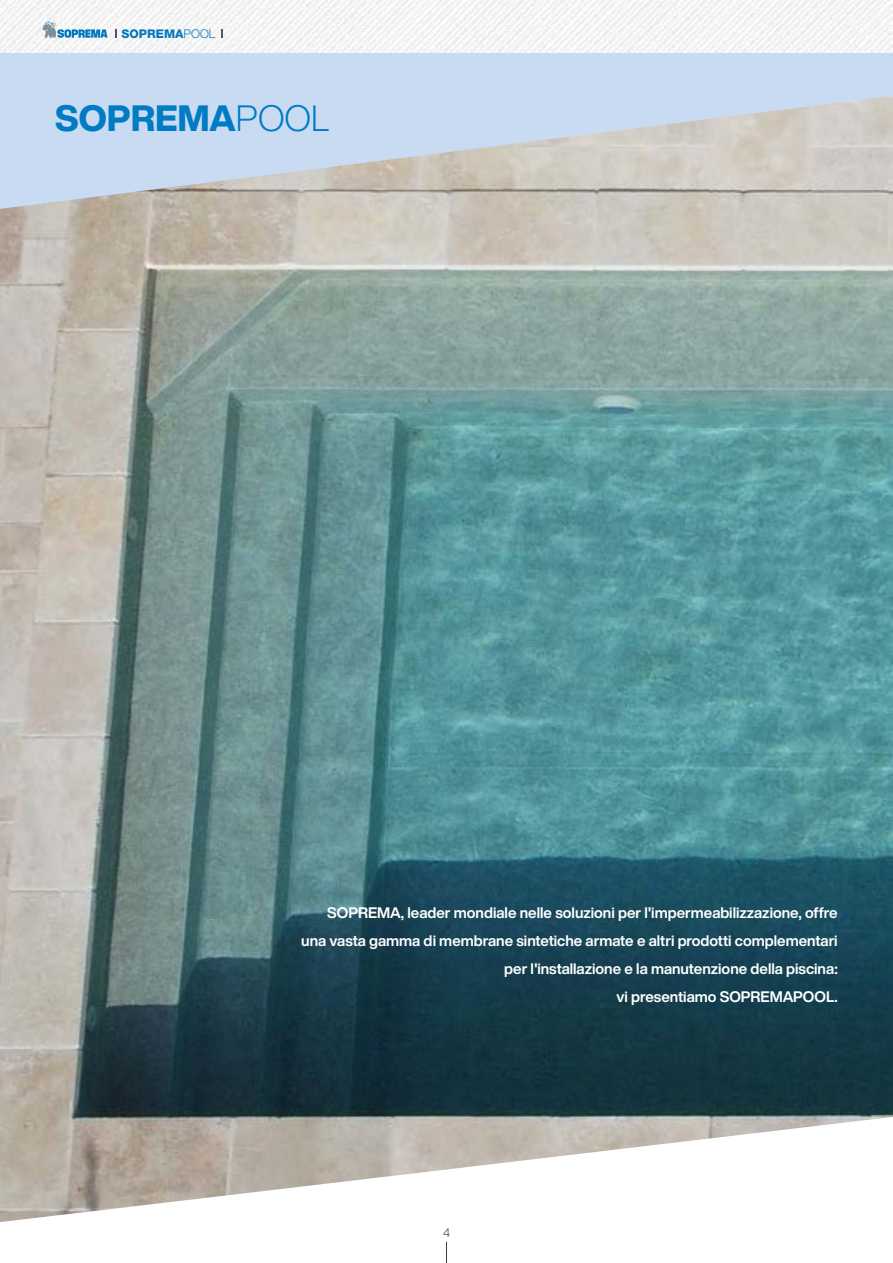
<style>
.page{position:relative;width:893px;height:1263px;background:#fff}
.page>*{position:absolute;margin:0;border:0;box-sizing:border-box;transform-origin:0 0}
.t1{font:800 36px "Helvetica Now Display";color:#007bc4}
.t2{font:700 15px/28px "Helvetica Now Display";color:#fff;text-align:right}
.t3{font:800 12px "Helvetica Neue LT Pro";color:#0578bd}
.t4{font:300 12px "Helvetica Now Display";color:#3c3c3b}
.s1{font-weight:300}
</style>
<div class="page">
<svg style="left:446px;top:1242px;width:1px;height:21px"></svg>
<img style="left:0;top:209px;width:893px;height:1013px">
<svg style="left:0;top:52px;width:893px;height:157px;background:#c9d3df"></svg>
<div style="left:0;top:0;width:893px;height:52px;background:#f4f4f4"></div>
<svg style="left:43px;top:22px;width:64px;height:16px"></svg>
<p class="t3" style="left:122px;top:26px;width:95px">SOPREMA<span class="s1">POOL</span></p>
<h1 class="t1" style="left:55px;top:93px;width:276px">SOPREMA<span class="s1">POOL</span></h1>
<p class="t2" style="left:301px;top:899px;width:538px">SOPREMA, leader mondiale nelle soluzioni per l'impermeabilizzazione, offre una vasta gamma di membrane sintetiche armate e altri prodotti complementari per l'installazione e la manutenzione della piscina:<br>vi presentiamo SOPREMAPOOL.</p>
<p class="t4" style="left:443px;top:1225px;width:8px">4</p>
</div>
